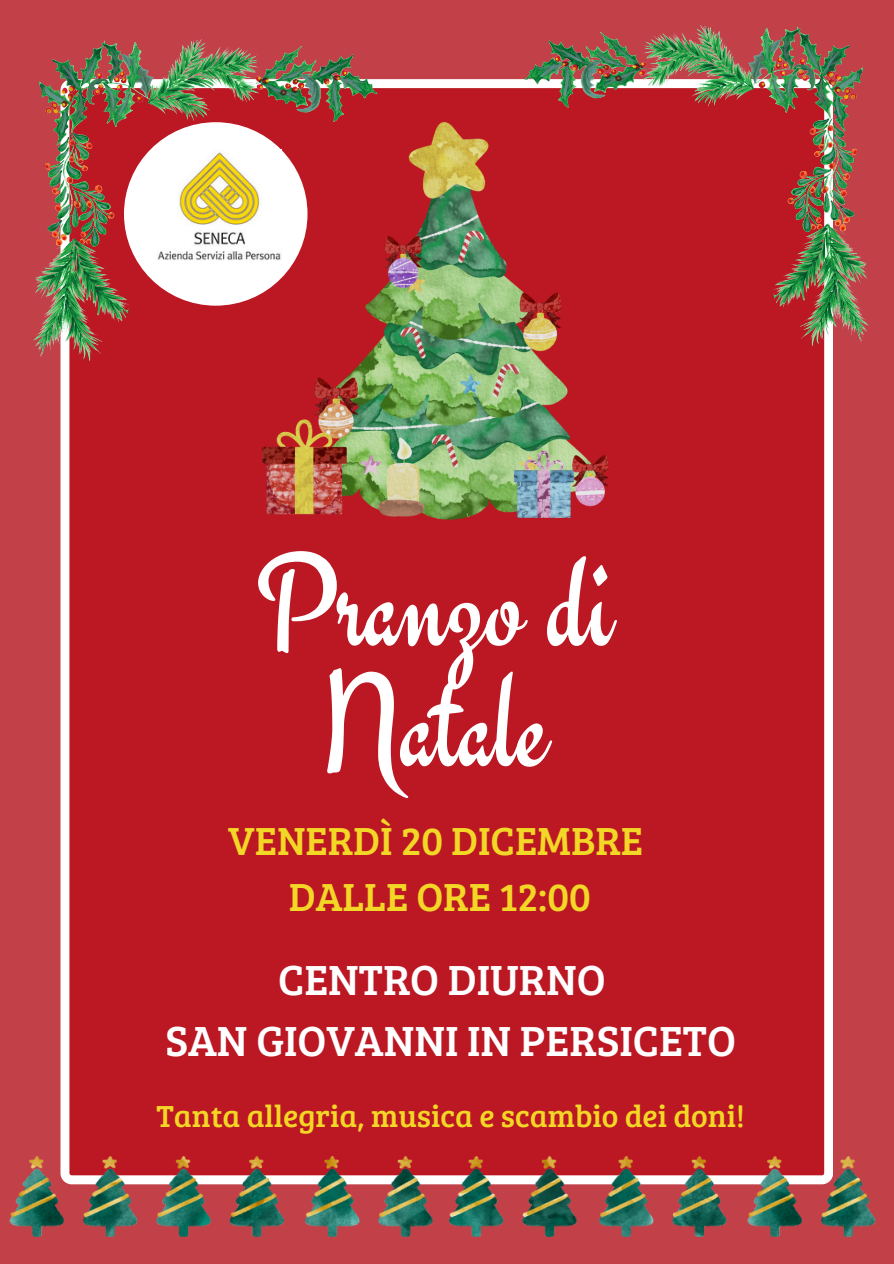
<style>
.page{position:relative;width:894px;height:1264px;background:#fff}
.page>*{position:absolute;margin:0;border:0;box-sizing:border-box;transform-origin:0 0}
.t1{font:134.55px/120.4px "Engagement";color:#fff;text-align:center}
.t2{font:43.5px/60.8px "Bree Serif";color:#fff;text-align:center}
.t3{font:40.5px/56.2px "Bree Serif";color:#f3d726;text-align:center}
.t4{font:31.5px "Bree Serif";color:#f3d726}
</style>
<div class="page">
<div style="left:0;top:0;width:893px;height:1263px;background:#c24149"></div>
<div style="left:60px;top:79px;width:772px;height:1105px;background:#bc1823"></div>
<img style="left:263px;top:122px;width:345px;height:397px">
<img style="left:32px;top:39px;width:352px;height:323px">
<img style="left:518px;top:25px;width:352px;height:322px">
<img style="left:9px;top:1156px;width:567px;height:79px">
<img style="left:599px;top:1156px;width:277px;height:79px">
<div style="left:124px;top:122px;width:183px;height:184px;background:#fff;border-radius:50%"></div>
<img style="left:157px;top:152px;width:124px;height:108px">
<p class="t1" style="left:257px;top:546px;width:359px">Pranzo di<br>Natale</p>
<p class="t3" style="left:228px;top:810px;width:416px">VENERDÌ 20 DICEMBRE<br>DALLE ORE 12:00</p>
<p class="t2" style="left:165px;top:947px;width:572px">CENTRO DIURNO<br>SAN GIOVANNI IN PERSICETO</p>
<p class="t4" style="left:156px;top:1093px;width:589px">Tanta allegria, musica e scambio dei doni!</p>
</div>
